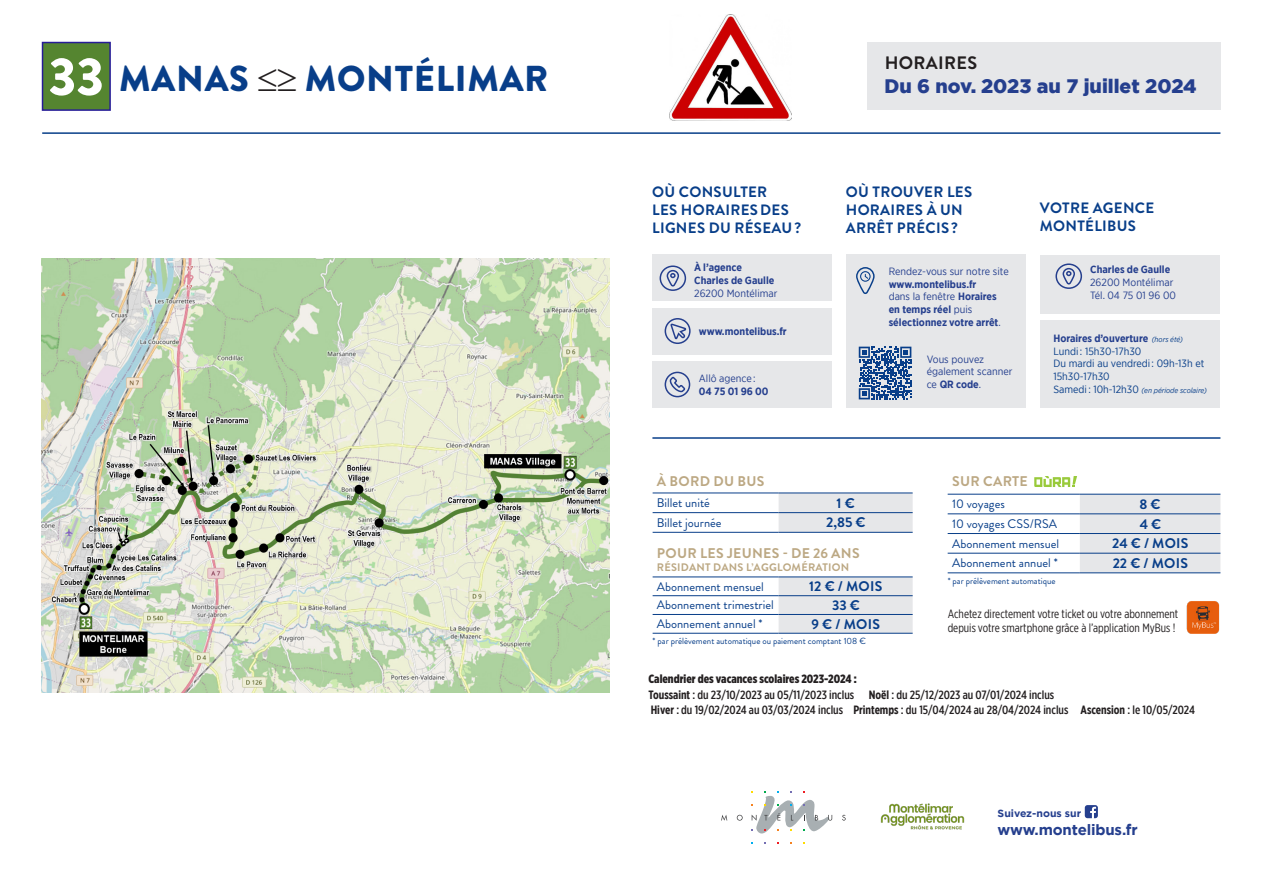
<style>
.page{position:relative;width:1263px;height:893px;background:#fff}
.page>*{position:absolute;margin:0;border:0;box-sizing:border-box;transform-origin:0 0}
.t1{font:900 36px "Brandon Grotesque";letter-spacing:.02em;color:#083e89}
.t2{font:900 19.5px "Gotham";color:#253f8e}
.t3{font:700 18px "Brandon Grotesque";letter-spacing:.02em;color:#231f20}
.t4{font:700 15px/18px "Brandon Grotesque";letter-spacing:.02em;color:#083e89}
.t5{font:700 15px "Gotham";letter-spacing:-.01em;color:#253f8e}
.t6{font:700 14.1px "Brandon Grotesque";letter-spacing:.02em;color:#083e89}
.t7{font:700 14.1px "Brandon Grotesque";letter-spacing:.02em;color:#bca883}
.t8{font:12.45px "Brandon Grotesque";color:#083e89}
.t9{font:500 12px "Gotham X Narrow";color:#231f20}
.t10{font:12px/14.4px "Gotham X Narrow";color:#231f20}
.t11{font:900 12px "Gotham X Narrow";color:#231f20}
.t12{font:700 10.95px "Brandon Grotesque";letter-spacing:.02em;color:#bca883}
.t13{font:700 10.5px/12.6px "Gotham Narrow";color:#253f8e}
.t14{font:10.5px/12.6px "Gotham Narrow";color:#253f8e}
.t15{font:10.5px/12.6px "Gotham Narrow";color:#083e89}
.t16{font:700 10.5px "Gotham";color:#253f8e}
.t17{font:9px "Brandon Grotesque";color:#083e89}
.t18{font:italic 7.5px "Gotham Narrow";color:#083e89}
.s1{font-size:53.55px;color:#fff}
.s2{color:#231f20}
.s3{font-weight:400}
.s4{font-weight:700}
.s5{font-weight:400;font-style:italic;font-size:7.5px;color:#083e89}
.s6{font-style:normal;font-size:10.5px}
</style>
<div class="page">
<div style="left:867px;top:43px;width:353px;height:67px;background:#e6e7e9"></div>
<div style="left:43px;top:43px;width:67px;height:67px;background:#558530"></div>
<div style="left:42px;top:42px;width:69px;height:69px;border:2px solid #261c97"></div>
<img style="left:42px;top:258px;width:567px;height:434px">
<hr style="left:42px;top:132px;width:1178px;height:2px;background:#083e89">
<div style="left:846px;top:254px;width:180px;height:154px;background:#e6e7e9"></div>
<svg style="left:856px;top:267px;width:19px;height:27px"></svg>
<div style="left:652px;top:254px;width:180px;height:47px;background:#e6e7e9"></div>
<div style="left:652px;top:308px;width:180px;height:46px;background:#e6e7e9"></div>
<div style="left:665px;top:318px;width:26px;height:26px;border:2px solid #253f8e;border-radius:50%"></div>
<svg style="left:670px;top:322px;width:17px;height:19px"></svg>
<div style="left:652px;top:361px;width:180px;height:47px;background:#e6e7e9"></div>
<div style="left:665px;top:372px;width:25px;height:25px;border:2px solid #253f8e;border-radius:50%"></div>
<svg style="left:669px;top:376px;width:17px;height:17px"></svg>
<svg style="left:859px;top:347px;width:52px;height:52px"></svg>
<hr style="left:652px;top:437px;width:568px;height:2px;background:#083e89">
<div style="left:779px;top:494px;width:134px;height:38px;background:#e6e7e9"></div>
<hr style="left:653px;top:493px;width:126px;height:1px;background:#083e89">
<hr style="left:779px;top:493px;width:134px;height:1px;background:#083e89">
<hr style="left:653px;top:512px;width:126px;height:1px;background:#083e89">
<hr style="left:779px;top:512px;width:134px;height:1px;background:#083e89">
<hr style="left:653px;top:532px;width:126px;height:1px;background:#083e89">
<hr style="left:779px;top:532px;width:134px;height:1px;background:#083e89">
<div style="left:779px;top:577px;width:134px;height:56px;background:#e6e7e9"></div>
<hr style="left:653px;top:576px;width:126px;height:1px;background:#083e89">
<hr style="left:779px;top:576px;width:134px;height:1px;background:#083e89">
<hr style="left:653px;top:595px;width:126px;height:1px;background:#083e89">
<hr style="left:779px;top:595px;width:134px;height:1px;background:#083e89">
<hr style="left:653px;top:614px;width:126px;height:1px;background:#083e89">
<hr style="left:779px;top:614px;width:134px;height:1px;background:#083e89">
<hr style="left:653px;top:633px;width:126px;height:1px;background:#083e89">
<hr style="left:779px;top:633px;width:134px;height:1px;background:#083e89">
<div style="left:1080px;top:495px;width:140px;height:77px;background:#e6e7e9"></div>
<hr style="left:948px;top:494px;width:132px;height:1px;background:#083e89">
<hr style="left:1080px;top:494px;width:140px;height:1px;background:#083e89">
<hr style="left:948px;top:513px;width:132px;height:1px;background:#083e89">
<hr style="left:1080px;top:513px;width:140px;height:1px;background:#083e89">
<hr style="left:948px;top:533px;width:132px;height:1px;background:#083e89">
<hr style="left:1080px;top:533px;width:140px;height:1px;background:#083e89">
<hr style="left:948px;top:553px;width:132px;height:1px;background:#083e89">
<hr style="left:1080px;top:553px;width:140px;height:1px;background:#083e89">
<hr style="left:948px;top:572px;width:132px;height:1px;background:#083e89">
<hr style="left:1080px;top:572px;width:140px;height:1px;background:#083e89">
<svg style="left:1034px;top:476px;width:43px;height:11px"></svg>
<img style="left:1186px;top:601px;width:34px;height:33px">
<svg style="left:721px;top:815px;width:6px;height:6px"></svg>
<svg style="left:737px;top:815px;width:6px;height:6px"></svg>
<svg style="left:842px;top:815px;width:4px;height:6px"></svg>
<svg style="left:751px;top:791px;width:81px;height:42px"></svg>
<svg style="left:1085px;top:805px;width:13px;height:13px"></svg>
<div style="left:1040px;top:255px;width:180px;height:58px;background:#e6e7e9"></div>
<div style="left:1040px;top:320px;width:180px;height:88px;background:#e6e7e9"></div>
<div style="left:659px;top:265px;width:27px;height:26px;border:2px solid #253f8e;border-radius:50%"></div>
<svg style="left:666px;top:269px;width:14px;height:18px"></svg>
<div style="left:1055px;top:263px;width:27px;height:26px;border:2px solid #253f8e;border-radius:50%"></div>
<svg style="left:1062px;top:267px;width:14px;height:18px"></svg>
<img style="left:880px;top:803px;width:85px;height:27px">
<img style="left:670px;top:14px;width:121px;height:106px">
<p class="t1" style="left:49px;top:53px;width:501px"><span class="s1">33</span> MANAS <span class="s2">≤≥</span> MONTÉLIMAR</p>
<p class="t3" style="left:885px;top:51px;width:94px">HORAIRES</p>
<p class="t2" style="left:884px;top:72px;width:314px">Du 6 nov. 2023 au 7 juillet 2024</p>
<p class="t4" style="left:652px;top:183px;width:151px">OÙ CONSULTER<br>LES HORAIRESDES<br>LIGNES DU RÉSEAU?</p>
<p class="t4" style="left:846px;top:183px;width:128px">OÙ TROUVER LES</p>
<p class="t4" style="left:846px;top:201px;width:119px">HORAIRES À UN</p>
<p class="t4" style="left:846px;top:219px;width:114px">ARRÊT PRÉCIS ?</p>
<p class="t14" style="left:889px;top:265px;width:122px">Rendez-vous sur notre site</p>
<p class="t13" style="left:889px;top:278px;width:114px">www.montelibus.fr<br><span class="s3">dans la fenêtre</span> Horaires en temps réel <span class="s3">puis </span>sélectionnez votre arrêt<span class="s3">.</span></p>
<p class="t13" style="left:694px;top:261px;width:82px">À l’agence<br>Charles de Gaulle</p>
<p class="t14" style="left:694px;top:286px;width:85px">26200 Montélimar</p>
<p class="t13" style="left:699px;top:325px;width:89px">www.montelibus.fr</p>
<p class="t14" style="left:699px;top:372px;width:71px">Allô agence :<br><span class="s4">04 75 01 96 00</span></p>
<p class="t14" style="left:927px;top:352px;width:87px">Vous pouvez également scanner ce <span class="s4">QR code</span>.</p>
<p class="t4" style="left:1040px;top:199px;width:116px">VOTRE AGENCE<br>MONTÉLIBUS</p>
<p class="t13" style="left:1090px;top:263px;width:82px">Charles de Gaulle</p>
<p class="t14" style="left:1090px;top:276px;width:87px">26200 Montélimar<br>Tél. 04 75 01 96 00</p>
<p class="t13" style="left:1053px;top:332px;width:131px">Horaires d’ouverture <span class="s5">(hors été)</span></p>
<p class="t15" style="left:1053px;top:345px;width:89px">Lundi : 15h30-17h30</p>
<p class="t15" style="left:1053px;top:357px;width:152px">Du mardi au vendredi : 09h-13h et<br>15h30-17h30</p>
<p class="t18" style="left:1053px;top:385px;width:155px"><span class="s6">Samedi : 10h-12h30</span> (en période scolaire)</p>
<p class="t7" style="left:657px;top:471px;width:109px">À BORD DU BUS</p>
<p class="t8" style="left:657px;top:494px;width:55px">Billet unité</p>
<p class="t6" style="left:836px;top:493px;width:20px">1 €</p>
<p class="t8" style="left:657px;top:514px;width:66px">Billet journée</p>
<p class="t6" style="left:826px;top:513px;width:41px">2,85 €</p>
<p class="t7" style="left:657px;top:543px;width:204px">POUR LES JEUNES - DE 26 ANS</p>
<p class="t12" style="left:657px;top:559px;width:194px">RÉSIDANT DANS L’AGGLOMÉRATION</p>
<p class="t8" style="left:657px;top:578px;width:109px">Abonnement mensuel</p>
<p class="t6" style="left:809px;top:576px;width:75px">12 € / MOIS</p>
<p class="t8" style="left:657px;top:597px;width:118px">Abonnement trimestriel</p>
<p class="t6" style="left:832px;top:595px;width:29px">33 €</p>
<p class="t8" style="left:657px;top:615px;width:107px">Abonnement annuel *</p>
<p class="t6" style="left:812px;top:614px;width:70px">9 € / MOIS</p>
<p class="t17" style="left:653px;top:634px;width:215px">* par prélèvement automatique ou paiement comptant 108 €</p>
<p class="t7" style="left:952px;top:472px;width:77px">SUR CARTE</p>
<p class="t8" style="left:952px;top:495px;width:54px">10 voyages</p>
<p class="t6" style="left:1139px;top:494px;width:23px">8 €</p>
<p class="t8" style="left:952px;top:515px;width:106px">10 voyages CSS/RSA</p>
<p class="t6" style="left:1140px;top:514px;width:23px">4 €</p>
<p class="t8" style="left:952px;top:535px;width:109px">Abonnement mensuel</p>
<p class="t6" style="left:1112px;top:534px;width:78px">24 € / MOIS</p>
<p class="t8" style="left:952px;top:554px;width:107px">Abonnement annuel *</p>
<p class="t6" style="left:1113px;top:553px;width:77px">22 € / MOIS</p>
<p class="t17" style="left:948px;top:575px;width:109px">* par prélèvement automatique</p>
<p class="t10" style="left:948px;top:606px;width:232px">Achetez directement votre ticket ou votre abonnement depuis votre smartphone grâce à l’application MyBus !</p>
<p class="t11" style="left:648px;top:671px;width:210px">Calendrier des vacances scolaires 2023-2024 :</p>
<p class="t9" style="left:648px;top:687px;width:407px"><span class="s4">Toussaint</span> : du 23/10/2023 au 05/11/2023 inclus <span class="s4">Noël</span> : du 25/12/2023 au 07/01/2024 inclus</p>
<p class="t9" style="left:651px;top:702px;width:546px"><span class="s4">Hiver</span> : du 19/02/2024 au 03/03/2024 inclus <span class="s4">Printemps</span> : du 15/04/2024 au 28/04/2024 inclus <span class="s4">Ascension</span> : le 10/05/2024</p>
<p class="t16" style="left:997px;top:806px;width:85px">Suivez-nous sur</p>
<p class="t5" style="left:997px;top:820px;width:142px">www.montelibus.fr</p>
</div>
